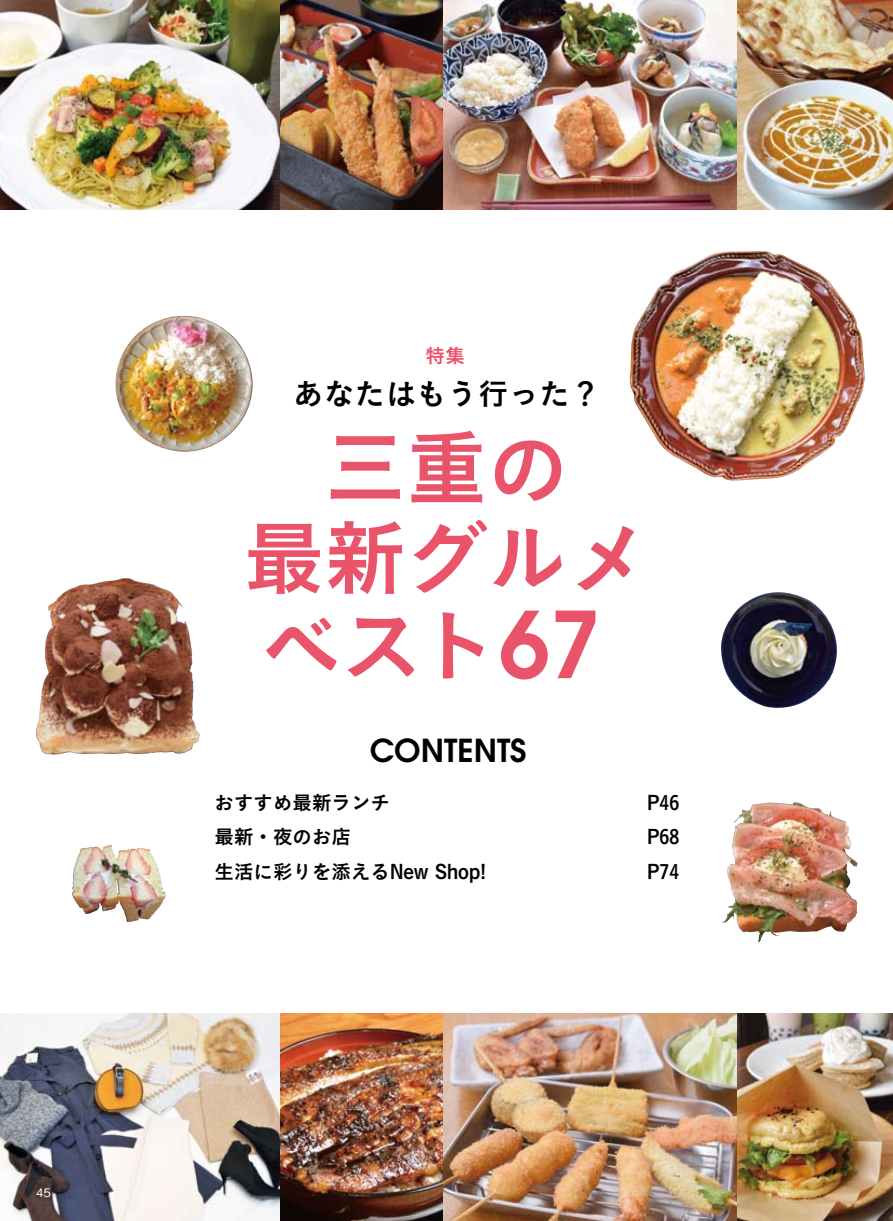
<style>
.page{position:relative;width:893px;height:1221px;background:#fff}
.page>*{position:absolute;margin:0;border:0;box-sizing:border-box;transform-origin:0 0}
.t1{font:600 91.35px "Avant Garde";color:#e9546b}
.t2{font:81.45px/90px "Koburina Go Std N W6";color:#e9546b;text-align:center}
.t3{font:600 31.5px "Avant Garde";color:#000}
.t4{font:30px "Koburina Go Std N W6";letter-spacing:.025em;color:#000}
.t5{font:19.5px/34.5px "Koburina Go Std N W6";color:#000}
.t6{font:19.5px "Koburina Go Std N W6";color:#e9546b}
.t7{font:500 11.7px "Gothic BBB Pr 5";color:#fff}
</style>
<div class="page">
<img style="left:0;top:0;width:281px;height:209px">
<img style="left:281px;top:0;width:163px;height:209px">
<img style="left:444px;top:0;width:293px;height:209px">
<img style="left:737px;top:0;width:156px;height:209px">
<img style="left:0;top:1013px;width:281px;height:207px">
<img style="left:281px;top:1013px;width:163px;height:207px">
<img style="left:444px;top:1013px;width:294px;height:207px">
<img style="left:738px;top:1013px;width:155px;height:207px">
<img style="left:72px;top:845px;width:94px;height:77px">
<img style="left:629px;top:251px;width:236px;height:230px">
<img style="left:722px;top:802px;width:136px;height:141px">
<img style="left:36px;top:578px;width:164px;height:177px">
<img style="left:115px;top:316px;width:138px;height:136px">
<img style="left:721px;top:592px;width:116px;height:116px">
<p class="t7" style="left:36px;top:1183px;width:16px">45</p>
<p class="t6" style="left:426px;top:340px;width:41px">特集</p>
<h3 class="t4" style="left:294px;top:370px;width:309px">あなたはもう行った?</h3>
<h2 class="t2" style="left:243px;top:425px;width:409px">三重の<br>最新グルメ</h2>
<h2 class="t2" style="left:260px;top:602px;width:238px">ベスト</h2>
<h1 class="t1" style="left:499px;top:585px;width:104px">67</h1>
<h3 class="t3" style="left:370px;top:729px;width:158px">CONTENTS</h3>
<p class="t5" style="left:214px;top:785px;width:273px">おすすめ最新ランチ<br>最新・夜のお店<br>生活に彩りを添えるNew Shop!</p>
<p class="t5" style="left:647px;top:785px;width:34px;text-align:justify">P46<br>P68<br>P74</p>
</div>
